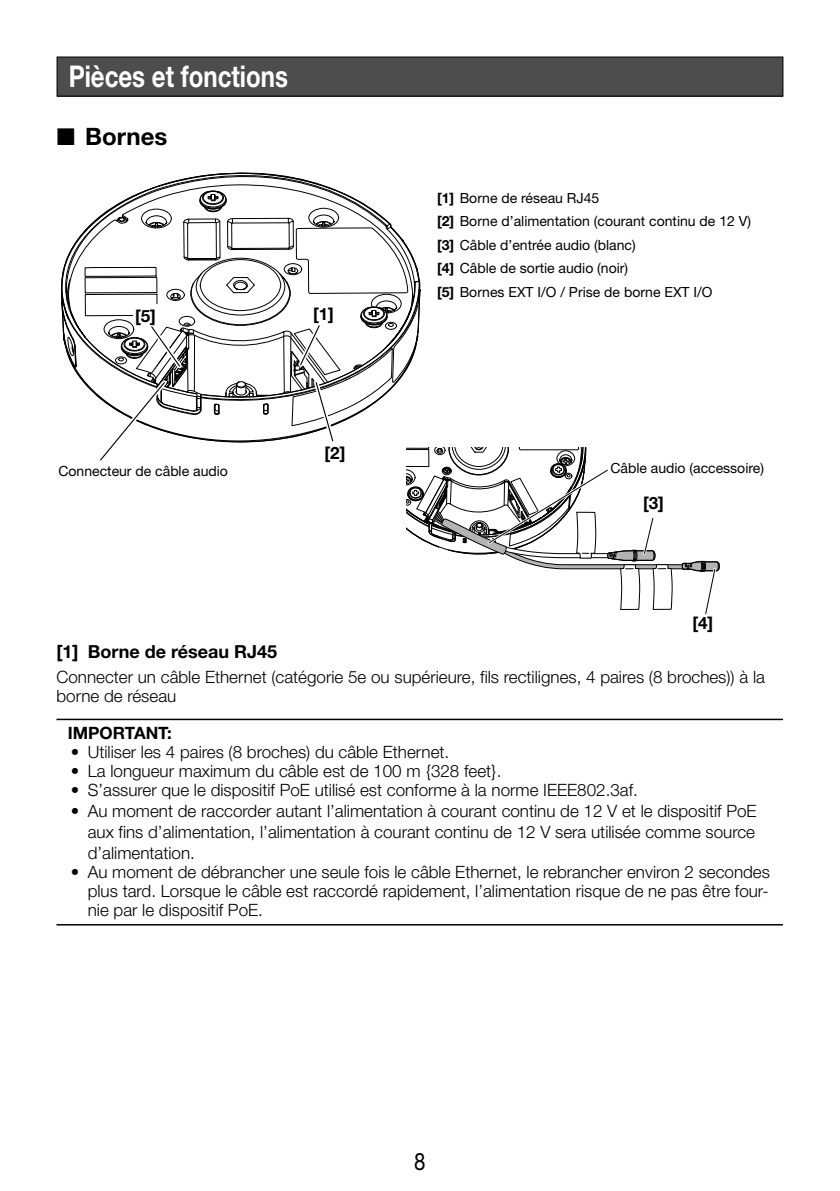
<style>
.page{position:relative;width:840px;height:1191px;background:#fff}
.page>*{position:absolute;margin:0;border:0;box-sizing:border-box;transform-origin:0 0}
.t1{font:700 30px "Helvetica Neue LT Std";color:#fff;scale:.8 1}
.t2{font:700 24px "Helvetica Neue LT Std";color:#000}
.t3{font:24px "Helvetica Neue LT Std";color:#000;scale:.85 1}
.t4{font:700 18px "Helvetica Neue LT Std";color:#000}
.t5{font:300 17px/19px "Helvetica Neue LT Std";color:#000;text-align:justify}
.t6{font:700 17px "Helvetica Neue LT Std";color:#000}
.t7{font:14px/23.6px "Helvetica Neue LT Std";color:#000}
.s1{font-weight:700}
</style>
<div class="page">
<hr style="left:56px;top:718px;width:726px;height:2px;background:#000">
<hr style="left:56px;top:924px;width:726px;height:1px;background:#000">
<div style="left:57px;top:57px;width:725px;height:39px;background:#4d4d4d"></div>
<div style="left:57px;top:57px;width:725px;height:39px;border:1px solid #000"></div>
<svg style="left:60px;top:172px;width:659px;height:443px"></svg>
<div style="left:321px;top:442px;width:38px;height:21px;background:#fff"></div>
<div style="left:311px;top:304px;width:36px;height:21px;background:#fff"></div>
<div style="left:133px;top:305px;width:36px;height:21px;background:#fff"></div>
<div style="left:57px;top:464px;width:172px;height:13px;background:#fff"></div>
<h1 class="t1" style="left:69px;top:58px;width:275px">Pièces et fonctions</h1>
<h2 class="t2" style="left:57px;top:121px;width:112px">■ Bornes</h2>
<p class="t6" style="left:135px;top:305px;width:22px">[5]</p>
<p class="t6" style="left:313px;top:304px;width:22px">[1]</p>
<p class="t7" style="left:437px;top:186px;width:315px"><span class="s1">[1]</span> Borne de réseau RJ45<br><span class="s1">[2]</span> Borne d’alimentation (courant continu de 12 V) <span class="s1">[3]</span> Câble d’entrée audio (blanc)<br><span class="s1">[4]</span> Câble de sortie audio (noir)<br><span class="s1">[5]</span> Bornes EXT I/O / Prise de borne EXT I/O</p>
<p class="t6" style="left:324px;top:442px;width:22px">[2]</p>
<p class="t7" style="left:58px;top:459px;width:171px">Connecteur de câble audio</p>
<p class="t7" style="left:610px;top:456px;width:155px">Câble audio (accessoire)</p>
<p class="t6" style="left:642px;top:492px;width:22px">[3]</p>
<p class="t6" style="left:692px;top:612px;width:22px">[4]</p>
<p class="t4" style="left:56px;top:640px;width:222px">[1] Borne de réseau RJ45</p>
<p class="t5" style="left:56px;top:667px;width:709px">Connecter un câble Ethernet (catégorie 5e ou supérieure, fils rectilignes, 4 paires (8 broches)) à la borne de réseau</p>
<p class="t6" style="left:68px;top:722px;width:105px">IMPORTANT:</p>
<p class="t5" style="left:71px;top:742px;width:380px">• Utiliser les 4 paires (8 broches) du câble Ethernet.</p>
<p class="t5" style="left:71px;top:761px;width:432px">• La longueur maximum du câble est de 100 m {328 feet}.</p>
<p class="t5" style="left:71px;top:780px;width:568px">• S’assurer que le dispositif PoE utilisé est conforme à la norme IEEE802.3af.</p>
<p class="t5" style="left:88px;top:800px;width:670px;line-height:21px;text-indent:-17px">• Au moment de raccorder autant l’alimentation à courant continu de 12 V et le dispositif PoE aux fins d’alimentation, l’alimentation à courant continu de 12 V sera utilisée comme source d’alimentation.</p>
<p class="t5" style="left:88px;top:862px;width:683px;text-indent:-17px">• Au moment de débrancher une seule fois le câble Ethernet, le rebrancher environ 2 secondes plus tard. Lorsque le câble est raccordé rapidement, l’alimentation risque de ne pas être four&shy;nie par le dispositif PoE.</p>
<h2 class="t3" style="left:414px;top:1146px;width:15px">8</h2>
</div>
